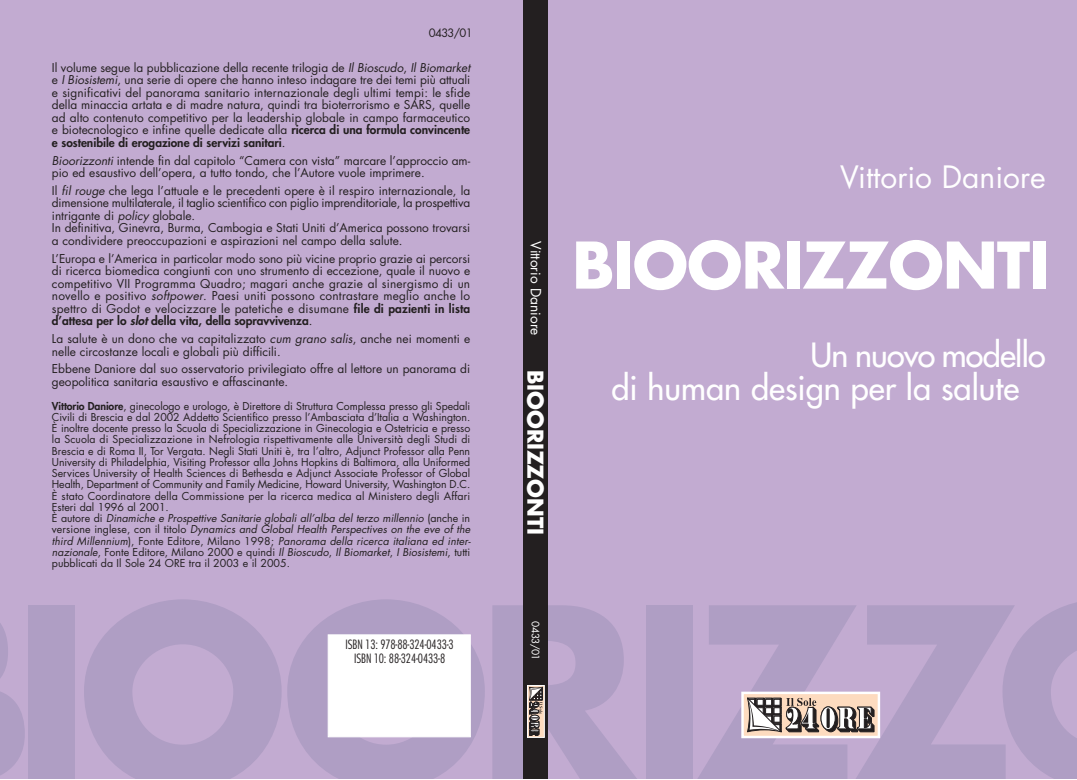
<style>
.page{position:relative;width:1077px;height:780px;background:#fff}
.page>*{position:absolute;margin:0;border:0;box-sizing:border-box;transform-origin:0 0}
.t1{font:700 62.5px "Futura";letter-spacing:-.015em;color:#fff}
.t2{font:32.5px/32.5px "Futura";color:#fff}
.t3{font:30px "Futura";color:#fff}
.t4{font:700 21.25px "Futura";letter-spacing:-.005em;color:#fff}
.t5{font:13.75px "Futura";color:#fff}
.t6{font:300 condensed 12.5px/13.8px "Futura";letter-spacing:-.01em;color:#231f20;text-align:center}
.t7{font:11.88px/12.5px "Futura";color:#231f20}
.t8{font:11.25px "Futura";letter-spacing:-.06em;color:#231f20}
.t9{font:10.62px/11.2px "Futura";color:#231f20}
.t10{font:10px "Futura";letter-spacing:-.06em;color:#fff}
.s1{font-style:italic}
.s2{font-weight:800}
.s3{font-weight:800;font-style:italic}
</style>
<div class="page">
<div style="left:0;top:0;width:1076px;height:779px;background:#c2abd1"></div>
<div style="left:523px;top:0;width:25px;height:779px;background:#231f20"></div>
<svg style="left:527px;top:685px;width:17px;height:53px"></svg>
<svg style="left:529px;top:687px;width:14px;height:49px"></svg>
<div style="left:741px;top:692px;width:139px;height:46px;background:#fddbbf;border:2px solid #fff"></div>
<svg style="left:747px;top:697px;width:127px;height:36px"></svg>
<div style="left:328px;top:634px;width:142px;height:103px;background:#fff;border:1px solid #fff"></div>
<p class="t8" style="left:429px;top:27px;width:45px">0433/01</p>
<p class="t7" style="left:52px;top:62px;width:422px">Il volume segue la pubblicazione della recente trilogia de <span class="s1">Il Bioscudo</span>, <span class="s1">Il Biomarket </span>e <span class="s1">I Biosistemi</span>, una serie di opere che hanno inteso indagare tre dei temi più attuali e significativi del panorama sanitario internazionale degli ultimi tempi: le sfide della minaccia artata e di madre natura, quindi tra bioterrorismo e SARS, quelle ad alto contenuto competitivo per la leadership globale in campo farmaceutico e biotecnologico e infine quelle dedicate alla <span class="s2">ricerca di una formula convincente e sostenibile di erogazione di servizi sanitari</span>.</p>
<p class="t7" style="left:52px;top:155px;width:420px"><span class="s1">Bioorizzonti</span> intende fin dal capitolo “Camera con vista” marcare l’approccio am&shy;pio ed esaustivo dell’opera, a tutto tondo, che l’Autore vuole imprimere.</p>
<p class="t7" style="left:52px;top:185px;width:420px">Il <span class="s1">fil rouge</span> che lega l’attuale e le precedenti opere è il respiro internazionale, la dimensione multilaterale, il taglio scientifico con piglio imprenditoriale, la prospettiva intrigante di <span class="s1">policy</span> globale.<br>In definitiva, Ginevra, Burma, Cambogia e Stati Uniti d’America possono trovarsi a condividere preoccupazioni e aspirazioni nel campo della salute.</p>
<p class="t7" style="left:52px;top:253px;width:420px;text-align:justify">L’Europa e l’America in particolar modo sono più vicine proprio grazie ai percorsi di ricerca biomedica congiunti con uno strumento di eccezione, quale il nuovo e competitivo VII Programma Quadro; magari anche grazie al sinergismo di un novello e positivo <span class="s1">softpower</span>. Paesi uniti possono contrastare meglio anche lo spettro di Godot e velocizzare le patetiche e disumane <span class="s2">file di pazienti in lista d’attesa per lo</span> <span class="s3">slot</span> <span class="s2">della vita, della sopravvivenza</span>.</p>
<p class="t7" style="left:52px;top:333px;width:420px">La salute è un dono che va capitalizzato <span class="s1">cum grano salis</span>, anche nei momenti e nelle circostanze locali e globali più difficili.</p>
<p class="t7" style="left:52px;top:364px;width:419px">Ebbene Daniore dal suo osservatorio privilegiato offre al lettore un panorama di geopolitica sanitaria esaustivo e affascinante.</p>
<p class="t9" style="left:52px;top:401px;width:421px"><span class="s2">Vittorio Daniore</span>, ginecologo e urologo, è Direttore di Struttura Complessa presso gli Spedali Civili di Brescia e dal 2002 Addetto Scientifico presso l’Ambasciata d’Italia a Washington.<br>È inoltre docente presso la Scuola di Specializzazione in Ginecologia e Ostetricia e presso la Scuola di Specializzazione in Nefrologia rispettivamente alle Università degli Studi di Brescia e di Roma II, Tor Vergata. Negli Stati Uniti è, tra l’altro, Adjunct Professor alla Penn University di Philadelphia, Visiting Professor alla Johns Hopkins di Baltimora, alla Uniformed Services University of Health Sciences di Bethesda e Adjunct Associate Professor of Global Health, Department of Community and Family Medicine, Howard University, Washington D.C.<br>È stato Coordinatore della Commissione per la ricerca medica al Ministero degli Affari Esteri dal 1996 al 2001.<br>È a u to re d i <span class="s1">Dinamiche e Prospettive Sanitarie globali all’alba del terzo millennio</span> ( a n c h e i n ve rs i o n e i n g l e s e , c o n i l t i to l o <span class="s1">Dynamics and Global Health Perspectives on the eve of the third Millennium</span>) , F o n te E d i to re , M i l a n o 1 9 9 8 ; <span class="s1">Panorama della ricerca italiana ed inter&shy;nazionale</span>, F o n te E d i to re , M i l a n o 2 0 0 0 e q u i n d i <span class="s1">Il Bioscudo</span>, <span class="s1">Il Biomarket</span>, <span class="s1">I Biosistemi</span>, t u tt i pubblicati da Il Sole 24 ORE tra il 2003 e il 2005.</p>
<p class="t6" style="left:345px;top:638px;width:110px">ISBN 13: 978-88-324-0433-3<br>ISBN 10: 88-324-0433-8</p>
<p class="t5" style="left:542px;top:241px;width:96px;rotate:90deg">Vittorio Daniore</p>
<h3 class="t4" style="left:545px;top:370px;width:166px;rotate:90deg">BIOORIZZONTI</h3>
<h3 class="t3" style="left:839px;top:163px;width:207px">Vittorio Daniore</h3>
<h1 class="t1" style="left:572px;top:237px;width:478px">BIOORIZZONTI</h1>
<h2 class="t2" style="left:611px;top:341px;width:436px;text-indent:199px">Un nuovo modello di human design per la salute</h2>
<p class="t10" style="left:540px;top:621px;width:41px;rotate:90deg">0433/01</p>
</div>
